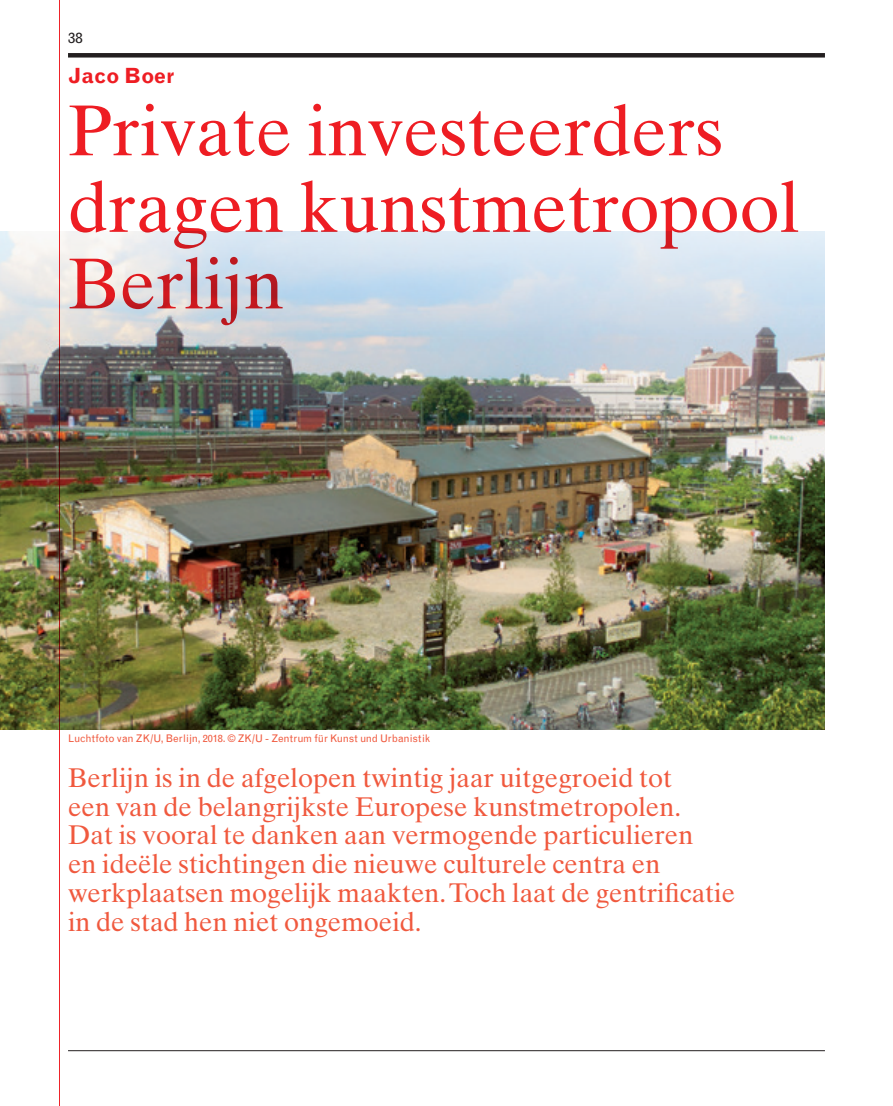
<style>
.page{position:relative;width:893px;height:1106px;background:#fff}
.page>*{position:absolute;margin:0;border:0;box-sizing:border-box;transform-origin:0 0}
.t1{font:72px/76.5px "Times Ten";color:#ee1d23}
.t2{font:27px/28.7px "Times Ten";color:#f0593e}
.t3{font:700 21px "Grotesque";color:#ee1d23}
.t4{font:15px "Grotesque";color:#231f20}
.t5{font:10.5px "Grotesque";color:#f0593e}
</style>
<div class="page">
<hr style="left:68px;top:1050px;width:757px;height:1px;background:#231f20">
<div style="left:68px;top:53px;width:757px;height:5px;background:#231f20"></div>
<img style="left:0;top:232px;width:825px;height:497px">
<hr style="left:59px;top:0;width:1px;height:1106px;background:#ee1d23">
<p class="t4" style="left:68px;top:29px;width:16px">38</p>
<p class="t3" style="left:68px;top:63px;width:108px">Jaco Boer</p>
<h1 class="t1" style="left:68px;top:92px;width:733px">Private investeerders dragen kunstmetropool<br>Berlijn</h1>
<p class="t5" style="left:68px;top:732px;width:363px">Luchtfoto van ZK/U, Berlijn, 2018. © ZK/U - Zentrum für Kunst und Urbanistik</p>
<p class="t2" style="left:68px;top:763px;width:669px">Berlijn is in de afgelopen twintig jaar uitgegroeid tot<br>een van de belangrijkste Europese kunstmetropolen.<br>Dat is vooral te danken aan vermogende particulieren<br>en ideële stichtingen die nieuwe culturele centra en werkplaatsen mogelijk maakten. Toch laat de gentrificatie in de stad hen niet ongemoeid.</p>
</div>
